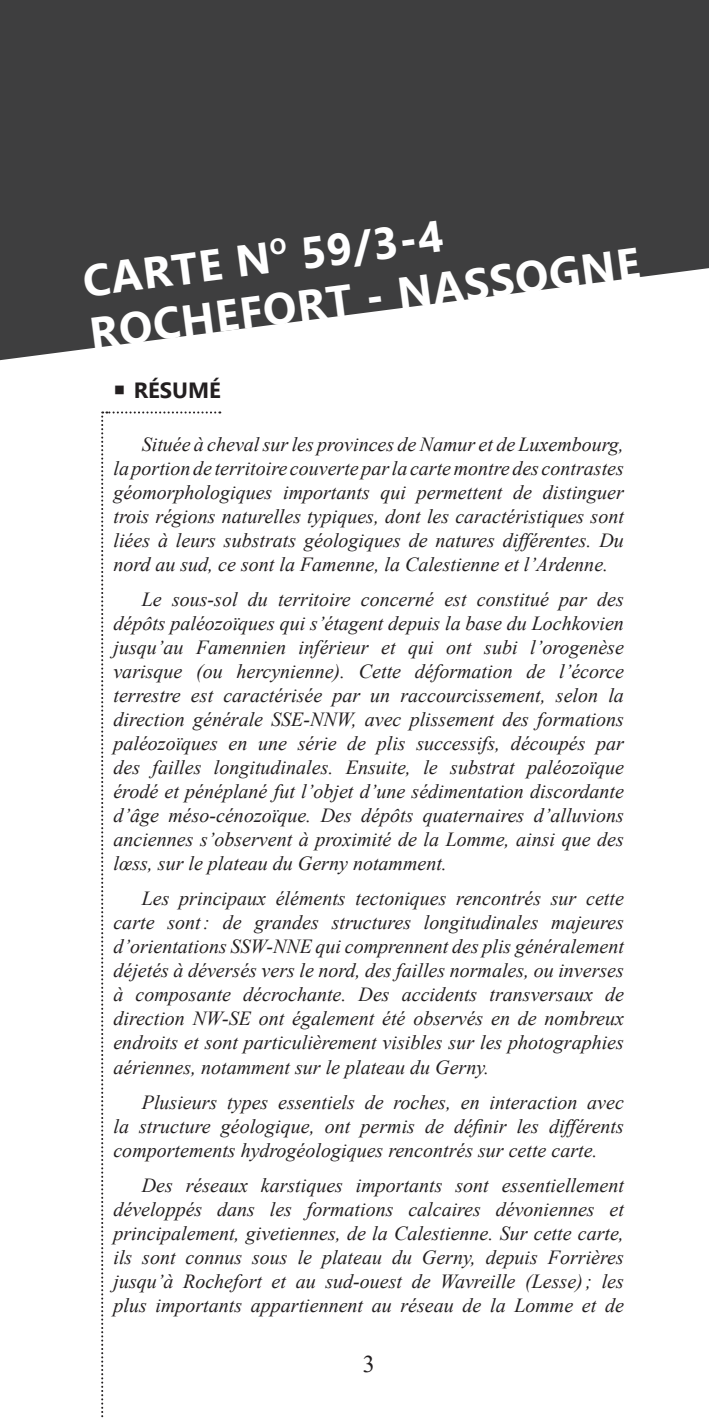
<style>
.page{position:relative;width:709px;height:1418px;background:#fff}
.page>*{position:absolute;margin:0;border:0;box-sizing:border-box;transform-origin:0 0}
.t1{font:700 44px/51.6px "Ebrima";color:#fff}
.t2{font:24px "Times New Roman";color:#231f20}
.t3{font:700 22px "Ebrima";color:#231f20}
.t4{font:italic 20px/24px "Times New Roman";color:#231f20;text-align:justify}
</style>
<div class="page">
<svg style="left:0;top:0;width:709px;height:360px;background:#565657"></svg>
<svg style="left:101px;top:411px;width:119px;height:1007px"></svg>
<h1 class="t1" style="left:80px;top:252px;width:556px;rotate:-7deg">CARTE N<sup>O</sup> 59/3-4<br>ROCHEFORT - NASSOGNE</h1>
<p class="t3" style="left:134px;top:373px;width:89px">RÉSUMÉ</p>
<p class="t4" style="left:113px;top:431px;width:512px;text-indent:28px">Située à cheval sur les provinces de Namur et de Luxembourg, la portion de territoire couverte par la carte montre des contrastes géomorphologiques importants qui permettent de distinguer trois régions naturelles typiques, dont les caractéristiques sont liées à leurs substrats géologiques de natures différentes. Du nord au sud, ce sont la Famenne, la Calestienne et l’Ardenne.</p>
<p class="t4" style="left:113px;top:586px;width:512px;text-indent:28px">Le sous-sol du territoire concerné est constitué par des dépôts paléozoïques qui s’étagent depuis la base du Lochkovien jusqu’au Famennien inférieur et qui ont subi l’orogenèse varisque (ou hercynienne). Cette déformation de l’écorce terrestre est caractérisée par un raccourcissement, selon la direction générale SSE-NNW, avec plissement des formations paléozoïques en une série de plis successifs, découpés par des failles longitudinales. Ensuite, le substrat paléozoïque érodé et pénéplané fut l’objet d’une sédimentation discordante d’âge méso-cénozoïque. Des dépôts quaternaires d’alluvions anciennes s’observent à proximité de la Lomme, ainsi que des lœss, sur le plateau du Gerny notamment.</p>
<p class="t4" style="left:113px;top:886px;width:512px;text-indent:28px">Les principaux éléments tectoniques rencontrés sur cette carte sont: de grandes structures longitudinales majeures d’orientations SSW-NNE qui comprennent des plis généralement déjetés à déversés vers le nord, des failles normales, ou inverses à composante décrochante. Des accidents transversaux de direction NW-SE ont également été observés en de nombreux endroits et sont particulièrement visibles sur les photographies aériennes, notamment sur le plateau du Gerny.</p>
<p class="t4" style="left:113px;top:1089px;width:512px;text-indent:28px">Plusieurs types essentiels de roches, en interaction avec la structure géologique, ont permis de définir les différents comportements hydrogéologiques rencontrés sur cette carte.</p>
<p class="t4" style="left:113px;top:1173px;width:512px;text-indent:28px">Des réseaux karstiques importants sont essentiellement développés dans les formations calcaires dévoniennes et principalement, givetiennes, de la Calestienne. Sur cette carte, ils sont connus sous le plateau du Gerny, depuis Forrières jusqu’à Rochefort et au sud-ouest de Wavreille (Lesse); les plus importants appartiennent au réseau de la Lomme et de</p>
<p class="t2" style="left:363px;top:1347px;width:13px">3</p>
</div>
